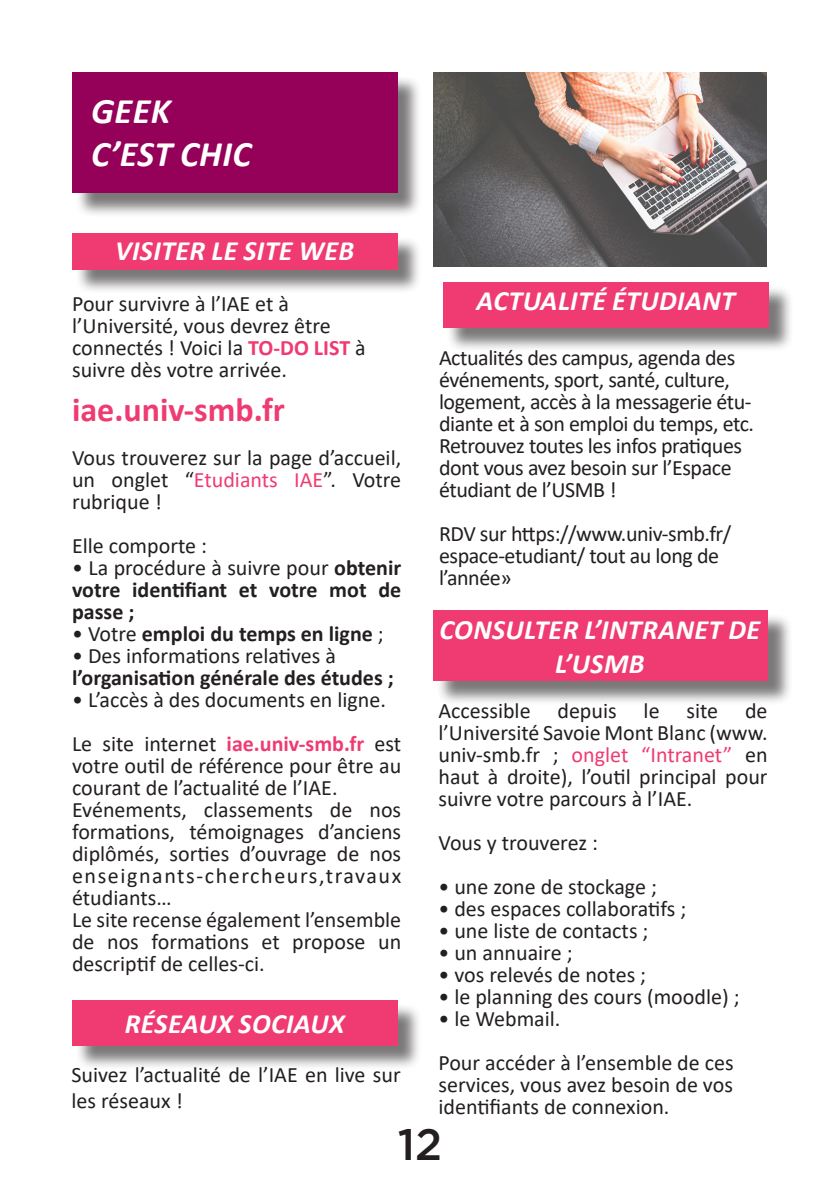
<style>
.page{position:relative;width:840px;height:1191px;background:#fff}
.page>*{position:absolute;margin:0;border:0;box-sizing:border-box;transform-origin:0 0}
.t1{font:500 44px "Gotham";color:#231f20}
.t2{font:italic 700 36px "Calibri";letter-spacing:.015em;color:#fff}
.t3{font:700 34px "Calibri";color:#ef3b72}
.t4{font:italic 700 28px/33.6px "Calibri";letter-spacing:.015em;color:#fff;text-align:center}
.t5{font:22px/22px "Calibri";color:#231f20;text-align:justify}
.t6{font:22px/22px "Calibri";letter-spacing:-.02em;color:#231f20}
.t7{font:700 22px/22px "Calibri";color:#231f20;text-align:justify}
.s1{font-weight:700;color:#ef3b72}
.s2{color:#ef3b72}
.s3{font-weight:400}
</style>
<div class="page">
<div style="left:75px;top:236px;width:347px;height:58px;background:#231f20;opacity:.6"></div>
<div style="left:72px;top:233px;width:325px;height:36px;background:#ef3b72"></div>
<div style="left:436px;top:613px;width:356px;height:92px;background:#231f20;opacity:.6"></div>
<div style="left:433px;top:610px;width:334px;height:70px;background:#ef3b72"></div>
<img style="left:433px;top:72px;width:332px;height:194px">
<div style="left:75px;top:75px;width:347px;height:143px;background:#231f20;opacity:.6"></div>
<div style="left:72px;top:72px;width:325px;height:121px;background:#950058"></div>
<div style="left:75px;top:1003px;width:347px;height:67px;background:#231f20;opacity:.6"></div>
<div style="left:72px;top:1000px;width:325px;height:45px;background:#ef3b72"></div>
<div style="left:446px;top:285px;width:347px;height:67px;background:#231f20;opacity:.6"></div>
<div style="left:443px;top:282px;width:325px;height:45px;background:#ef3b72"></div>
<p class="t2" style="left:91px;top:85px;width:81px">GEEK</p>
<p class="t2" style="left:91px;top:128px;width:162px">C’EST CHIC</p>
<p class="t4" style="left:115px;top:232px;width:240px">VISITER LE SITE WEB</p>
<p class="t5" style="left:72px;top:292px;width:218px">Pour survivre à l’IAE et à</p>
<p class="t5" style="left:72px;top:314px;width:260px">l’Université, vous devrez être</p>
<p class="t5" style="left:72px;top:336px;width:295px">connectés ! Voici la <span class="s1">TO-DO LIST</span> à</p>
<p class="t5" style="left:72px;top:358px;width:216px">suivre dès votre arrivée.</p>
<p class="t3" style="left:72px;top:386px;width:214px">iae.univ-smb.fr</p>
<p class="t5" style="left:72px;top:446px;width:330px">Vous trouverez sur la page d’accueil, un onglet “<span class="s2">Etudiants IAE</span>”. Votre rubrique !</p>
<p class="t5" style="left:72px;top:534px;width:136px">Elle comporte :</p>
<p class="t7" style="left:72px;top:557px;width:330px"><span class="s3">• La procédure à suivre pour</span> obtenir votre identifiant et votre mot de passe ;</p>
<p class="t7" style="left:72px;top:623px;width:313px"><span class="s3">• Votre</span> emploi du temps en ligne <span class="s3">;</span></p>
<p class="t7" style="left:72px;top:645px;width:323px"><span class="s3">• Des informations relatives à </span>l’organisation générale des études ;</p>
<p class="t5" style="left:72px;top:688px;width:315px">• L’accès à des documents en ligne.</p>
<p class="t5" style="left:72px;top:732px;width:330px">Le site internet <span class="s1">iae.univ-smb.fr</span> est votre outil de référence pour être au courant de l’actualité de l’IAE.</p>
<p class="t5" style="left:72px;top:798px;width:330px">Evénements, classements de nos formations, témoignages d’anciens diplômés, sorties d’ouvrage de nos enseignants-chercheurs,travaux étudiants…</p>
<p class="t5" style="left:72px;top:908px;width:330px">Le site recense également l’ensemble de nos formations et propose un descriptif de celles-ci.</p>
<p class="t4" style="left:125px;top:1005px;width:221px">RÉSEAUX SOCIAUX</p>
<p class="t5" style="left:71px;top:1061px;width:330px;line-height:26px">Suivez l’actualité de l’IAE en live sur les réseaux !</p>
<p class="t4" style="left:476px;top:283px;width:260px">ACTUALITÉ ÉTUDIANT</p>
<p class="t6" style="left:439px;top:346px;width:316px">Actualités des campus, agenda des événements, sport, santé, culture, logement, accès à la messagerie étu&shy;diante et à son emploi du temps, etc.</p>
<p class="t6" style="left:439px;top:434px;width:304px">Retrouvez toutes les infos pratiques dont vous avez besoin sur l’Espace étudiant de l’USMB !</p>
<p class="t6" style="left:439px;top:522px;width:294px">RDV sur https://www.univ-smb.fr/ espace-etudiant/ tout au long de l’année»</p>
<p class="t4" style="left:439px;top:612px;width:322px">CONSULTER L’INTRANET DE<br>L’USMB</p>
<p class="t5" style="left:438px;top:699px;width:330px">Accessible depuis le site de l’Université Savoie Mont Blanc (www. univ-smb.fr ; <span class="s2">onglet “Intranet”</span> en haut à droite), l’outil principal pour suivre votre parcours à l’IAE.</p>
<p class="t5" style="left:438px;top:831px;width:161px">Vous y trouverez :</p>
<p class="t5" style="left:438px;top:875px;width:220px">• une zone de stockage ;</p>
<p class="t5" style="left:438px;top:897px;width:249px">• des espaces collaboratifs ;</p>
<p class="t5" style="left:438px;top:919px;width:211px">• une liste de contacts ;</p>
<p class="t5" style="left:438px;top:941px;width:136px">• un annuaire ;</p>
<p class="t5" style="left:438px;top:963px;width:209px">• vos relevés de notes ;</p>
<p class="t5" style="left:438px;top:985px;width:302px">• le planning des cours (moodle) ;</p>
<p class="t5" style="left:438px;top:1007px;width:123px">• le Webmail.</p>
<p class="t5" style="left:438px;top:1051px;width:296px">Pour accéder à l’ensemble de ces</p>
<p class="t5" style="left:438px;top:1073px;width:296px">services, vous avez besoin de vos</p>
<p class="t5" style="left:438px;top:1095px;width:232px">identifiants de connexion.</p>
<h1 class="t1" style="left:397px;top:1115px;width:46px">12</h1>
</div>
